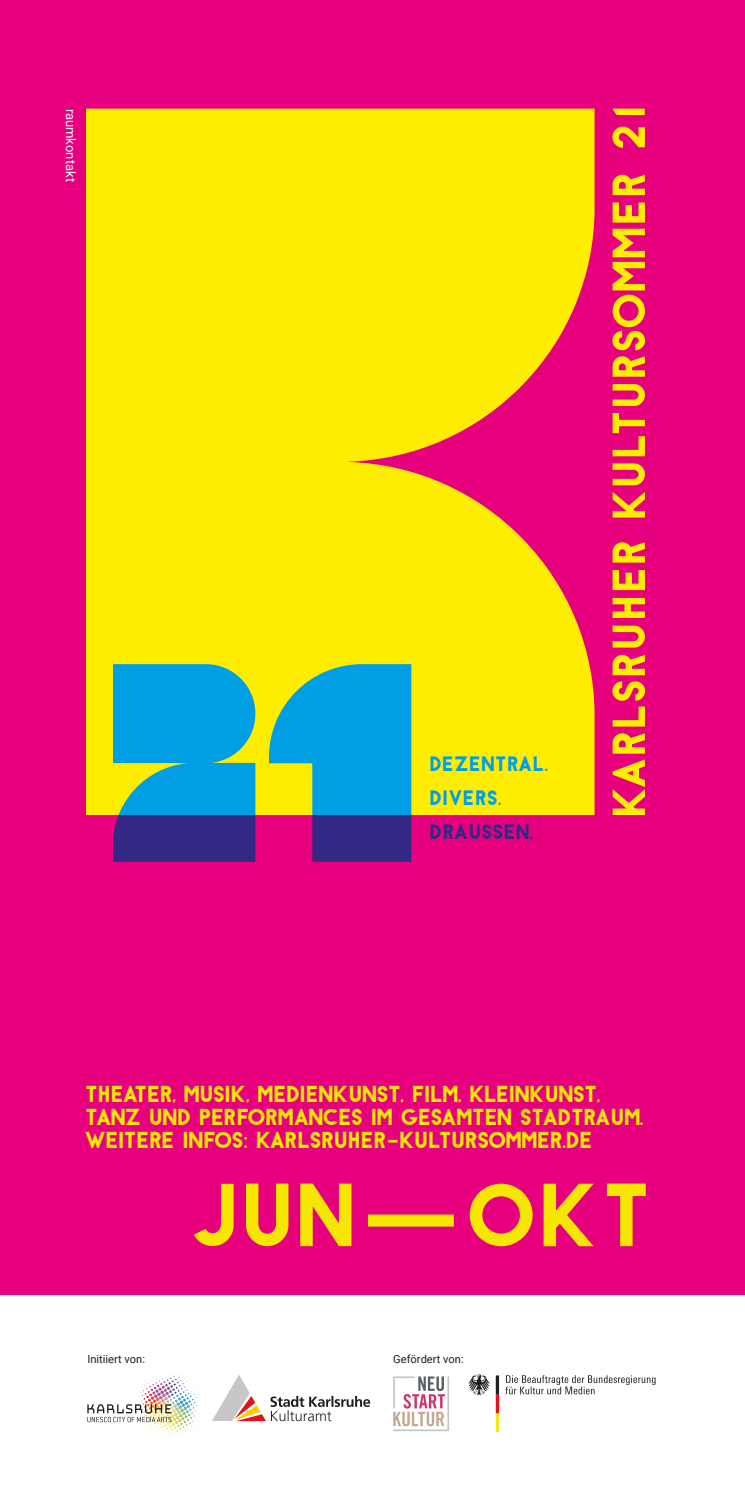
<style>
.page{position:relative;width:745px;height:1489px;background:#fff}
.page>*{position:absolute;margin:0;border:0;box-sizing:border-box;transform-origin:0 0}
.t1{font:80.75px "Antraste";letter-spacing:-.04em;color:#f7e700}
.t2{font:69px "Antraste";letter-spacing:-.04em;color:#f7e700}
.t3{font:20.75px/23px "Antraste";letter-spacing:-.08em;color:#f7e700}
.t4{font:18.75px/34.2px "Antraste";letter-spacing:-.04em;color:#009fe4}
.t5{font:18.75px "Antraste";letter-spacing:-.04em;color:#332984}
.t6{font:13px "Roboto";color:#fff}
.t7{font:11px "Roboto";color:#1e1e1d}
</style>
<div class="page">
<div style="left:0;top:0;width:744px;height:1294px;background:#e6007d"></div>
<svg style="left:86px;top:109px;width:508px;height:706px;background:#fcd80a"></svg>
<svg style="left:113px;top:664px;width:142px;height:197px;background:#2189ba"></svg>
<svg style="left:269px;top:664px;width:142px;height:197px;background:#3f8caa"></svg>
<svg style="left:612px;top:175px;width:32px;height:640px"></svg>
<svg style="left:612px;top:109px;width:32px;height:39px"></svg>
<div style="left:367px;top:1214px;width:86px;height:12px;background:#f7e700"></div>
<svg style="left:468px;top:1374px;width:187px;height:57px"></svg>
<svg style="left:87px;top:1372px;width:283px;height:66px"></svg>
<svg style="left:393px;top:1376px;width:56px;height:54px"></svg>
<p class="t6" style="left:80px;top:109px;width:75px;rotate:90deg">raumkontakt</p>
<p class="t4" style="left:428px;top:745px;width:121px">DEZENTRAL.<br>DIVERS.</p>
<p class="t5" style="left:428px;top:819px;width:106px">DRAUSSEN.</p>
<p class="t3" style="left:84px;top:1081px;width:561px">THEATER, MUSIK, MEDIENKUNST, FILM, KLEINKUNST,<br>TANZ UND PERFORMANCES IM GESAMTEN STADTRAUM.<br>WEITERE INFOS: KARLSRUHER-KULTURSOMMER.DE</p>
<h1 class="t1" style="left:183px;top:1162px;width:175px">JUN</h1>
<h1 class="t1" style="left:464px;top:1162px;width:191px">OKT</h1>
<h2 class="t2" style="left:186px;top:1218px;width:150px">JUN</h2>
<h2 class="t2" style="left:425px;top:1218px;width:163px">OKT</h2>
<p class="t7" style="left:87px;top:1351px;width:59px">Initiiert von:</p>
<p class="t7" style="left:393px;top:1351px;width:72px">Gefördert von:</p>
</div>
